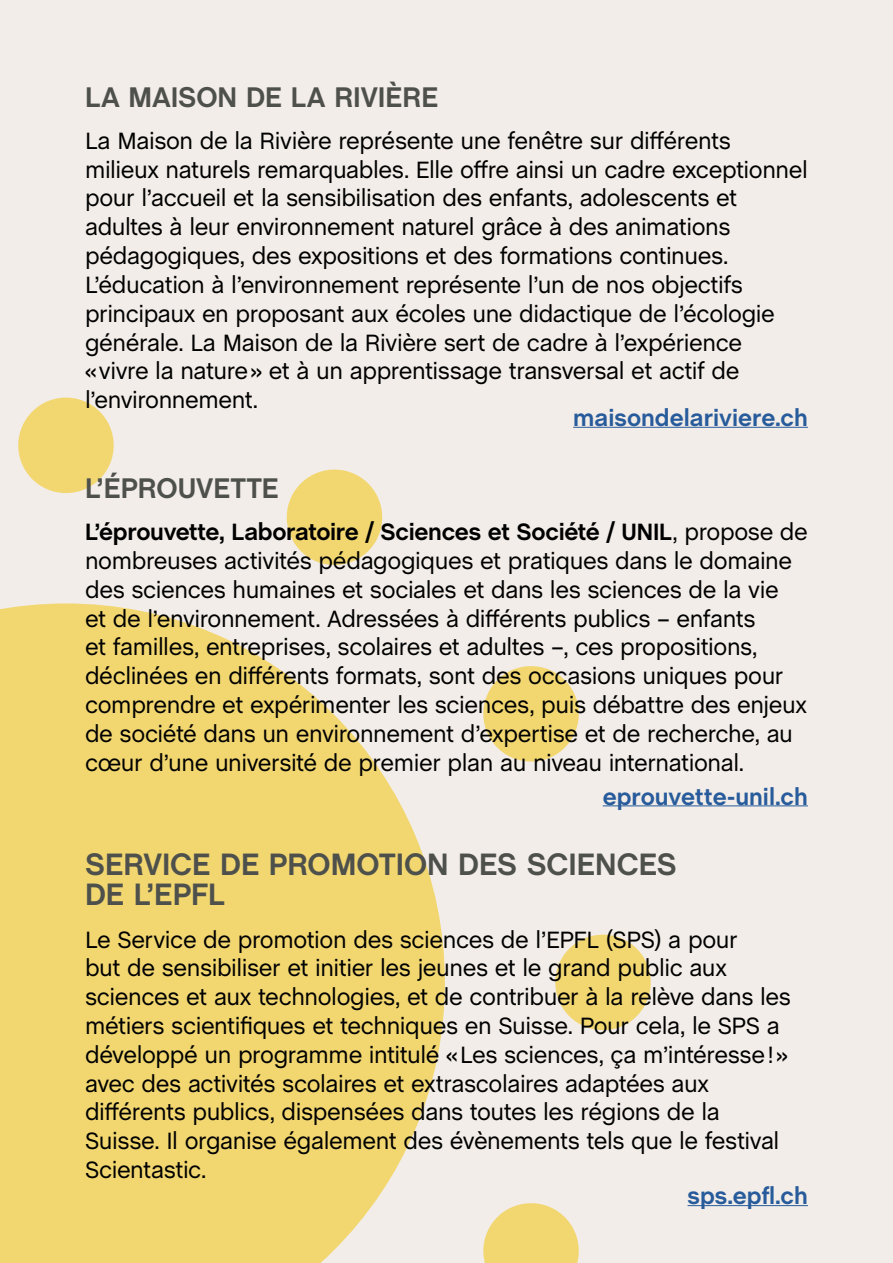
<style>
.page{position:relative;width:893px;height:1263px;background:#f2ede8}
.page>*{position:absolute;margin:0;border:0;box-sizing:border-box;transform-origin:0 0}
.t1{font:700 31.5px/30px "Chalet";color:#4e504c}
.t2{font:700 28.95px "Chalet";color:#4e504c}
.t3{font:24px/28.8px "Chalet";letter-spacing:-.02em;color:#000}
.t4{font:700 24px "Chalet";color:#275b9b}
.s1{font-weight:700}
</style>
<div class="page">
<hr style="left:573px;top:427px;width:235px;height:1px;background:#275b9b">
<hr style="left:603px;top:806px;width:205px;height:1px;background:#275b9b">
<hr style="left:688px;top:1205px;width:120px;height:1px;background:#275b9b">
<svg style="left:0;top:603px;width:445px;height:660px;background:#f2da81"></svg>
<div style="left:18px;top:398px;width:96px;height:95px;background:#f2d771;border-radius:50%"></div>
<svg style="left:483px;top:1203px;width:96px;height:60px"></svg>
<div style="left:555px;top:935px;width:96px;height:95px;background:#f2d771;border-radius:50%"></div>
<svg style="left:483px;top:666px;width:96px;height:96px"></svg>
<svg style="left:286px;top:469px;width:97px;height:96px"></svg>
<p class="t2" style="left:85px;top:79px;width:355px">LA MAISON DE LA RIVIÈRE</p>
<p class="t3" style="left:85px;top:127px;width:724px">La Maison de la Rivière représente une fenêtre sur différents milieux naturels remarquables. Elle offre ainsi un cadre exceptionnel pour l’accueil et la sensibilisation des enfants, adolescents et adultes à leur environnement naturel grâce à des animations pédagogiques, des expositions et des formations continues.<br>L’éducation à l’environnement représente l’un de nos objectifs principaux en proposant aux écoles une didactique de l’écologie générale. La Maison de la Rivière sert de cadre à l’expérience «vivre la nature» et à un apprentissage transversal et actif de l’environnement.</p>
<p class="t4" style="left:573px;top:403px;width:236px">maisondelariviere.ch</p>
<p class="t2" style="left:85px;top:471px;width:195px">L’ÉPROUVETTE</p>
<p class="t3" style="left:85px;top:518px;width:724px"><span class="s1">L’éprouvette, Laboratoire / Sciences et Société / UNIL</span>, propose de nombreuses activités pédagogiques et pratiques dans le domaine des sciences humaines et sociales et dans les sciences de la vie<br>et de l’environnement. Adressées à différents publics – enfants<br>et familles, entreprises, scolaires et adultes –, ces propositions, déclinées en différents formats, sont des occasions uniques pour comprendre et expérimenter les sciences, puis débattre des enjeux de société dans un environnement d’expertise et de recherche, au cœur d’une université de premier plan au niveau international.</p>
<p class="t4" style="left:603px;top:782px;width:207px">eprouvette-unil.ch</p>
<h1 class="t1" style="left:85px;top:851px;width:593px">SERVICE DE PROMOTION DES SCIENCES<br>DE L’EPFL</h1>
<p class="t3" style="left:85px;top:925px;width:707px">Le Service de promotion des sciences de l’EPFL (SPS) a pour<br>but de sensibiliser et initier les jeunes et le grand public aux sciences et aux technologies, et de contribuer à la relève dans les métiers scientifiques et techniques en Suisse. Pour cela, le SPS a développé un programme intitulé «Les sciences, ça m’intéresse!» avec des activités scolaires et extrascolaires adaptées aux différents publics, dispensées dans toutes les régions de la Suisse. Il organise également des évènements tels que le festival Scientastic.</p>
<p class="t4" style="left:688px;top:1182px;width:122px">sps.epfl.ch</p>
</div>
